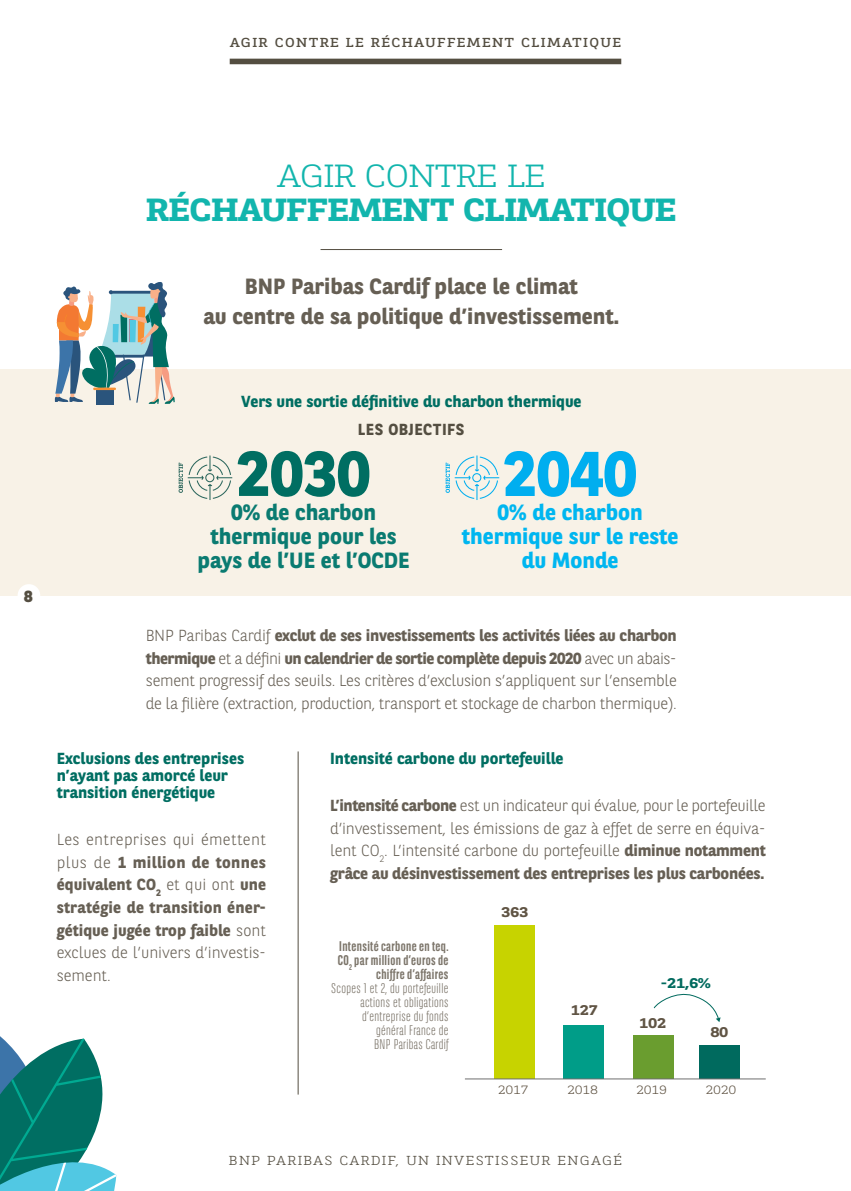
<style>
.page{position:relative;width:851px;height:1191px;background:#fff}
.page>*{position:absolute;margin:0;border:0;box-sizing:border-box;transform-origin:0 0}
.t1{font:700 63px "BNPP Sans";color:#006e62}
.t2{font:700 63px "BNPP Sans";color:#00aeef}
.t3{font:700 32px "BNPP Slab Serif Expanded";letter-spacing:-.03em;color:#12b5ad}
.t4{font:300 32px "BNPP Slab Serif Expanded";letter-spacing:-.03em;color:#12b5ad}
.t5{font:700 22px/30.4px "BNPP Sans";color:#665f54;text-align:center}
.t6{font:700 22px/24px "BNPP Sans";color:#0a7b71;text-align:center}
.t7{font:700 22px/24px "BNPP Sans";color:#00b6f0;text-align:center}
.t8{font:300 16px/22.6px "BNPP Sans";letter-spacing:-.015em;color:#665f54;text-align:justify}
.t9{font:700 16px/17.4px "BNPP Sans";color:#006e62}
.t10{font:700 16px "BNPP Sans";letter-spacing:.03em;color:#544e41}
.t11{font:800 16px "BNPP Sans";color:#544e41}
.t12{font:300 14px/14px "BNPP Sans Condensed";letter-spacing:.025em;color:#7b7469;text-align:right}
.t13{font:700 14px/14px "BNPP Sans Condensed";letter-spacing:.025em;color:#7b7469;text-align:right}
.t14{font:700 14px "BNPP Slab Serif Expanded";letter-spacing:-.02em;color:#605444}
.t15{font:700 14px "BNPP Slab Serif Expanded";color:#006a5e}
.t16{font:300 13px "BNPP Slab Serif Expanded";letter-spacing:.1em;color:#544e41}
.t17{font:13px "BNPP Slab Serif Expanded";letter-spacing:.1em;color:#544e41}
.t18{font:300 12px "BNPP Slab Serif Expanded";letter-spacing:-.02em;color:#605444}
.s1{font-weight:700}
</style>
<div class="page">
<div style="left:0;top:369px;width:850px;height:226px;background:#f8f2e7"></div>
<div style="left:230px;top:59px;width:391px;height:5px;background:#544e41"></div>
<hr style="left:320px;top:249px;width:182px;height:1px;background:#544e41">
<hr style="left:298px;top:751px;width:1px;height:343px;background:#544e41">
<svg style="left:178px;top:455px;width:55px;height:45px"></svg>
<svg style="left:445px;top:455px;width:55px;height:45px"></svg>
<div style="left:699px;top:1045px;width:40px;height:34px;background:#006a5e"></div>
<div style="left:633px;top:1035px;width:40px;height:44px;background:#6a9d2f"></div>
<div style="left:564px;top:1025px;width:40px;height:54px;background:#009d88"></div>
<div style="left:494px;top:925px;width:40px;height:154px;background:#c7d300"></div>
<hr style="left:465px;top:1078px;width:300px;height:1px;background:#6f6f6e">
<svg style="left:653px;top:993px;width:67px;height:29px"></svg>
<svg style="left:0;top:1036px;width:117px;height:155px"></svg>
<div style="left:96px;top:388px;width:17px;height:17px;background:#2a547c"></div>
<svg style="left:54px;top:282px;width:121px;height:122px"></svg>
<div style="left:18px;top:584px;width:22px;height:23px;background:#fff;border-radius:50%"></div>
<p class="t17" style="left:230px;top:34px;width:393px">AGIR CONTRE LE RÉCHAUFFEMENT CLIMATIQUE</p>
<h2 class="t4" style="left:277px;top:154px;width:270px">AGIR CONTRE LE</h2>
<h2 class="t3" style="left:146px;top:188px;width:532px">RÉCHAUFFEMENT CLIMATIQUE</h2>
<h3 class="t5" style="left:203px;top:270px;width:417px">BNP Paribas Cardif place le climat<br>au centre de sa politique d’investissement.</h3>
<p class="t11" style="left:24px;top:585px;width:10px">8</p>
<p class="t9" style="left:241px;top:392px;width:342px">Vers une sortie définitive du charbon thermique</p>
<p class="t10" style="left:358px;top:418px;width:108px">LES OBJECTIFS</p>
<h1 class="t1" style="left:237px;top:431px;width:135px">2030</h1>
<h3 class="t6" style="left:197px;top:499px;width:213px">0% de charbon thermique pour les pays de l’UE et l’OCDE</h3>
<h1 class="t2" style="left:503px;top:431px;width:135px">2040</h1>
<h3 class="t7" style="left:462px;top:499px;width:218px">0% de charbon thermique sur le reste du Monde</h3>
<p class="t8" style="left:146px;top:623px;width:532px">BNP Paribas Cardif <span class="s1">exclut de ses investissements les activités liées au charbon thermique</span> et a défini <span class="s1">un calendrier de sortie complète depuis 2020</span> avec un abais&shy;sement progressif des seuils. Les critères d’exclusion s’appliquent sur l’ensemble de la filière (extraction, production, transport et stockage de charbon thermique).</p>
<p class="t9" style="left:330px;top:748px;width:235px">Intensité carbone du portefeuille</p>
<p class="t8" style="left:330px;top:793px;width:437px"><span class="s1">L’intensité carbone</span> est un indicateur qui évalue, pour le portefeuille d’investissement, les émissions de gaz à effet de serre en équiva&shy;lent CO<sub>2</sub>. L’intensité carbone du portefeuille <span class="s1">diminue notamment grâce au désinvestissement des entreprises les plus carbonées.</span></p>
<p class="t9" style="left:57px;top:748px;width:189px">Exclusions des entreprises n’ayant pas amorcé leur transition énergétique</p>
<p class="t8" style="left:57px;top:827px;width:211px">Les entreprises qui émettent plus de <span class="s1">1 million de tonnes équivalent CO</span><sub>2</sub> et qui ont <span class="s1">une stratégie de transition éner&shy;gétique jugée trop faible</span> sont exclues de l’univers d’investis&shy;sement.</p>
<p class="t14" style="left:501px;top:903px;width:29px">363</p>
<p class="t13" style="left:337px;top:939px;width:112px">Intensité carbone en teq.<br>CO<sub>2</sub> par million d’euros de chiffre d’affaires</p>
<p class="t12" style="left:331px;top:981px;width:119px">Scopes 1 et 2, du portefeuille actions et obligations d’entreprise du fonds général France de<br>BNP Paribas Cardif</p>
<p class="t15" style="left:660px;top:973px;width:52px">-21,6%</p>
<p class="t14" style="left:570px;top:1000px;width:29px">127</p>
<p class="t14" style="left:639px;top:1013px;width:29px">102</p>
<p class="t14" style="left:710px;top:1023px;width:20px">80</p>
<p class="t18" style="left:498px;top:1081px;width:32px">2017</p>
<p class="t18" style="left:567px;top:1081px;width:32px">2018</p>
<p class="t18" style="left:636px;top:1081px;width:32px">2019</p>
<p class="t18" style="left:705px;top:1081px;width:32px">2020</p>
<p class="t16" style="left:229px;top:1151px;width:394px">BNP PARIBAS CARDIF, UN INVESTISSEUR ENGAGÉ</p>
</div>
